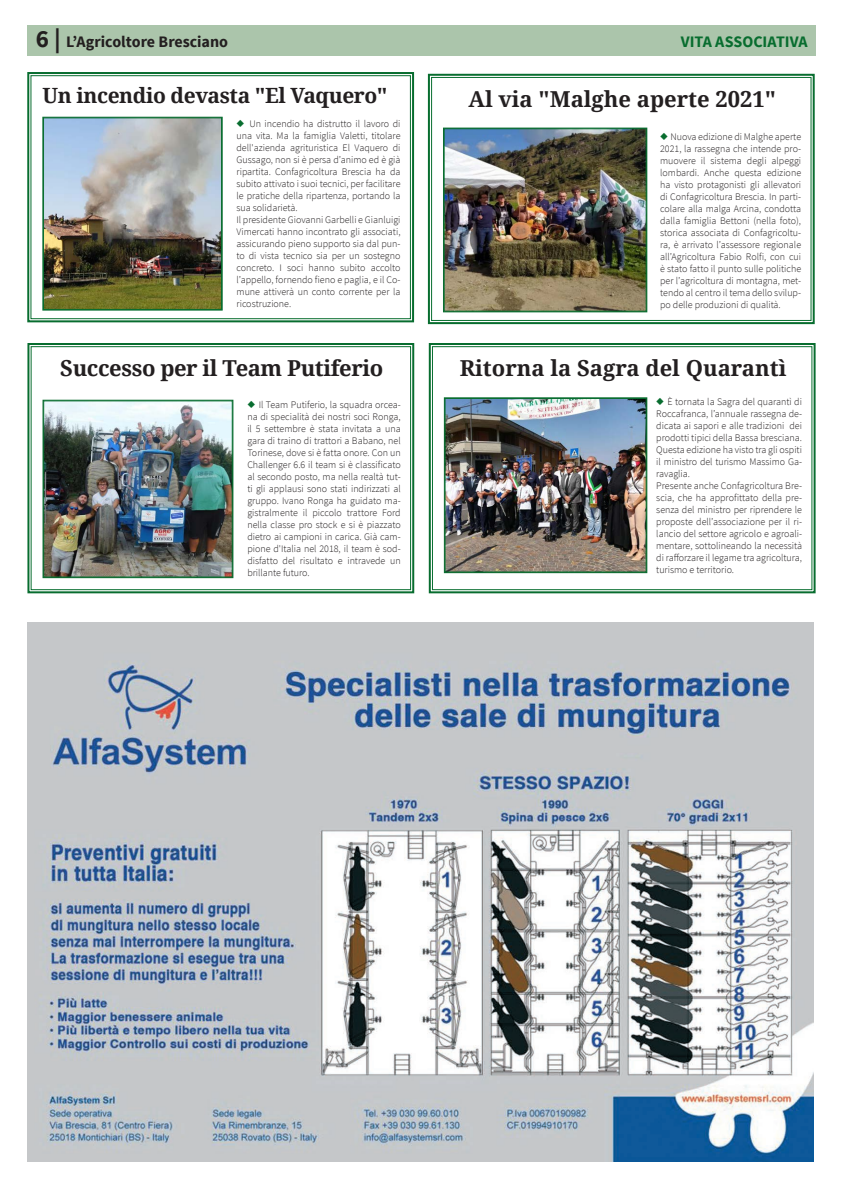
<style>
.page{position:relative;width:842px;height:1191px;background:#fff}
.page>*{position:absolute;margin:0;border:0;box-sizing:border-box;transform-origin:0 0}
.TITOLI_articoli_MEDI{font:700 22px "Noto Serif";color:#231f20}
.TITOLI_articoli_MEDI-2{font:700 22px "Noto Serif";letter-spacing:-.02em;color:#231f20}
.TITOLI_articoli_MEDI-3{font:700 21px "Noto Serif";letter-spacing:-.02em;color:#231f20}
.t1{font:700 16px "Source Sans Pro";letter-spacing:-.005em;color:#231f20}
.t2{font:700 16px "Source Sans Pro";color:#086d2f}
.Testo_lungo{font:300 10px/12px "Source Sans Pro";color:#231f20;text-align:justify}
.s1{font-size:25px}
.s2{color:#086d2f}
</style>
<div class="page">
<div style="left:27px;top:26px;width:789px;height:30px;background:#abc5ab"></div>
<img style="left:28px;top:622px;width:785px;height:539px">
<svg style="left:427px;top:73px;width:388px;height:252px"></svg>
<div style="left:431px;top:77px;width:380px;height:244px;border:1px solid #086d2f"></div>
<img style="left:443px;top:128px;width:204px;height:184px">
<div style="left:444px;top:129px;width:202px;height:182px;border:1px solid #086d2f"></div>
<svg style="left:27px;top:72px;width:388px;height:251px"></svg>
<div style="left:31px;top:75px;width:380px;height:244px;border:1px solid #086d2f"></div>
<img style="left:42px;top:117px;width:181px;height:193px">
<div style="left:43px;top:118px;width:179px;height:191px;border:1px solid #086d2f"></div>
<svg style="left:27px;top:343px;width:388px;height:251px"></svg>
<div style="left:31px;top:346px;width:380px;height:244px;border:1px solid #086d2f"></div>
<img style="left:43px;top:400px;width:190px;height:178px">
<svg style="left:428px;top:343px;width:388px;height:251px"></svg>
<div style="left:432px;top:346px;width:380px;height:244px;border:1px solid #086d2f"></div>
<img style="left:444px;top:397px;width:203px;height:176px">
<div style="left:445px;top:398px;width:201px;height:174px;border:1px solid #086d2f"></div>
<p class="t1" style="left:36px;top:32px;width:194px"><span class="s1">6 |</span> L’Agricoltore Bresciano</p>
<p class="t2" style="left:681px;top:32px;width:128px">VITA ASSOCIATIVA</p>
<p class="TITOLI_articoli_MEDI" style="left:468px;top:83px;width:309px">Al via "Malghe aperte 2021"</p>
<p class="Testo_lungo" style="left:660px;top:130px;width:142px"><span class="s2">◆</span> Nuova edizione di Malghe aperte 2021, la rassegna che intende pro&shy;muovere il sistema degli alpeggi lombardi. Anche questa edizione ha visto protagonisti gli allevatori di Confagricoltura Brescia. In parti&shy;colare alla malga Arcina, condotta dalla famiglia Bettoni (nella foto), storica associata di Confagricoltu&shy;ra, è arrivato l’assessore regionale all’Agricoltura Fabio Rolfi, con cui è stato fatto il punto sulle politiche per l’agricoltura di montagna, met&shy;tendo al centro il tema dello svilup&shy;po delle produzioni di qualità.</p>
<p class="TITOLI_articoli_MEDI-3" style="left:43px;top:81px;width:347px">Un incendio devasta "El Vaquero"</p>
<p class="Testo_lungo" style="left:237px;top:117px;width:165px"><span class="s2">◆</span> Un incendio ha distrutto il lavoro di una vita. Ma la famiglia Valetti, titolare dell'azienda agrituristica El Vaquero di Gussago, non si è persa d’animo ed è già ripartita. Confagricoltura Brescia ha da subito attivato i suoi tecnici, per facilitare le pratiche della ripartenza, portando la sua solidarietà.</p>
<p class="Testo_lungo" style="left:237px;top:213px;width:165px">Il presidente Giovanni Garbelli e Gianluigi Vimercati hanno incontrato gli associati, assicurando pieno supporto sia dal pun&shy;to di vista tecnico sia per un sostegno concreto. I soci hanno subito accolto l’appello, fornendo fieno e paglia, e il Co&shy;mune attiverà un conto corrente per la ricostruzione.</p>
<p class="TITOLI_articoli_MEDI-2" style="left:60px;top:353px;width:324px">Successo per il Team Putiferio</p>
<p class="Testo_lungo" style="left:247px;top:399px;width:155px"><span class="s2">◆</span> Il Team Putiferio, la squadra orcea&shy;na di specialità dei nostri soci Ronga, il 5 settembre è stata invitata a una gara di traino di trattori a Babano, nel Torinese, dove si è fatta onore. Con un Challenger 6.6 il team si è classificato al secondo posto, ma nella realtà tut&shy;ti gli applausi sono stati indirizzati al gruppo. Ivano Ronga ha guidato ma&shy;gistralmente il piccolo trattore Ford nella classe pro stock e si è piazzato dietro ai campioni in carica. Già cam&shy;pione d'Italia nel 2018, il team è sod&shy;disfatto del risultato e intravede un brillante futuro.</p>
<p class="TITOLI_articoli_MEDI" style="left:460px;top:352px;width:328px">Ritorna la Sagra del Quarantì</p>
<p class="Testo_lungo" style="left:656px;top:395px;width:147px"><span class="s2">◆</span> È tornata la Sagra del quarantì di Roccafranca, l’annuale rassegna de&shy;dicata ai sapori e alle tradizioni dei prodotti tipici della Bassa bresciana.</p>
<p class="Testo_lungo" style="left:656px;top:443px;width:147px">Questa edizione ha visto tra gli ospiti il ministro del turismo Massimo Ga&shy;ravaglia.</p>
<p class="Testo_lungo" style="left:656px;top:479px;width:147px">Presente anche Confagricoltura Bre&shy;scia, che ha approfittato della pre&shy;senza del ministro per riprendere le proposte dell’associazione per il ri&shy;lancio del settore agricolo e agroali&shy;mentare, sottolineando la necessità di rafforzare il legame tra agricoltura, turismo e territorio.</p>
</div>
